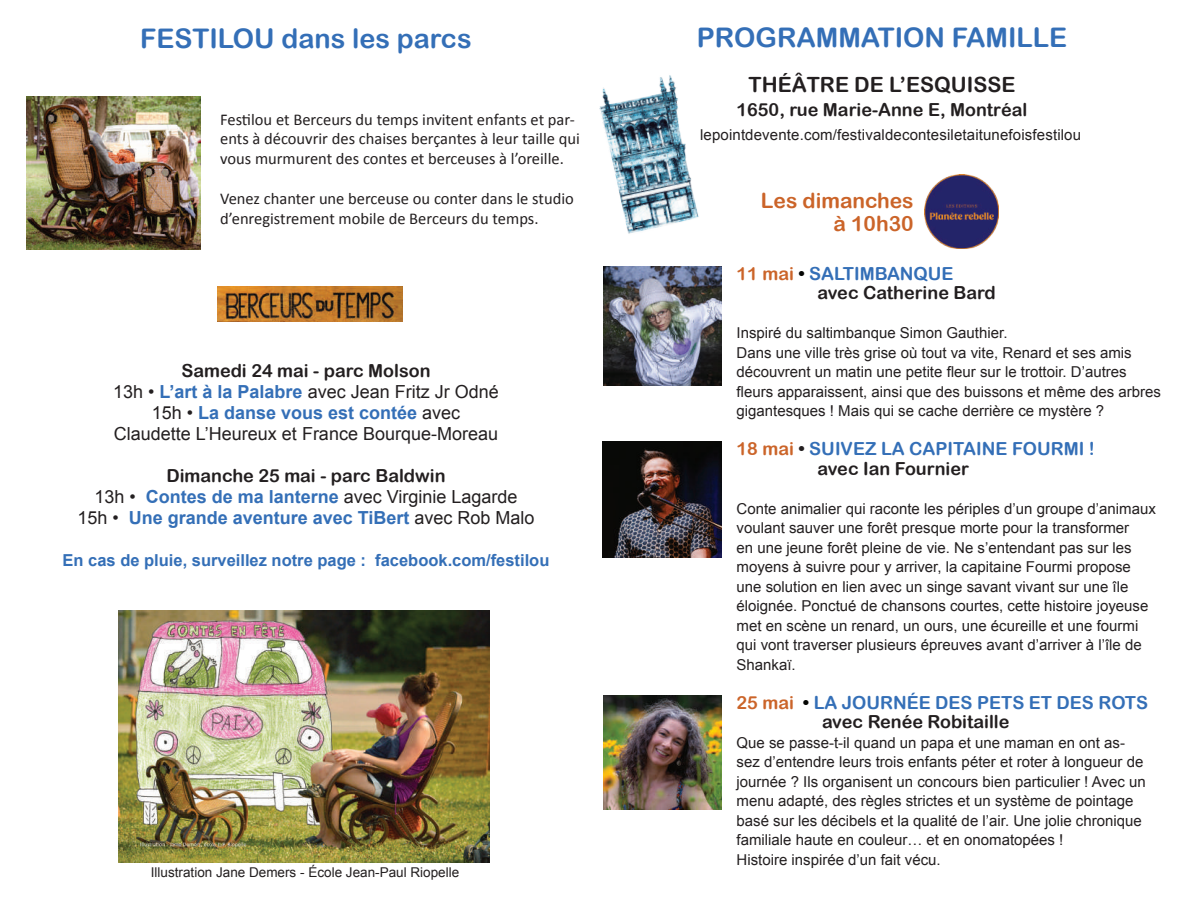
<style>
.page{position:relative;width:1188px;height:918px;background:#fff}
.page>*{position:absolute;margin:0;border:0;box-sizing:border-box;transform-origin:0 0}
.t1{font:27px "Arial Rounded MT Bold";color:#346fb7}
.t2{font:21px "Arial Rounded MT Bold";color:#231f20}
.t3{font:21px/22.5px "Arial Rounded MT Bold";color:#cb6429;text-align:right}
.t4{font:18px/19.5px "Arial Rounded MT Bold";color:#231f20}
.t5{font:18px/21px "Arial";color:#231f20;text-align:center}
.t6{font:18px/19.5px "Arial Rounded MT Bold";color:#346fb7}
.t7{font:700 18px/21px "Arial";color:#346fb7;text-align:center}
.t8{font:16.5px/19.8px "Calibri";color:#231f20}
.t9{font:700 16.5px "Arial";color:#346fb7}
.t10{font:15px/19.5px "Arial";color:#231f20}
.t11{font:13.5px "Arial";color:#231f20}
.s1{font-weight:700;color:#346fb7}
.s2{font-weight:400;color:#231f20}
.s3{color:#cb6429}
.s4{color:#040503}
.s5{color:#346fb7}
.s6{color:#231f20}
</style>
<div class="page">
<img style="left:599px;top:75px;width:100px;height:159px">
<img style="left:27px;top:97px;width:174px;height:152px">
<img style="left:924px;top:175px;width:75px;height:74px">
<img style="left:119px;top:610px;width:370px;height:252px">
<img style="left:603px;top:266px;width:119px;height:119px">
<img style="left:603px;top:441px;width:118px;height:117px">
<img style="left:603px;top:696px;width:119px;height:113px">
<img style="left:217px;top:286px;width:186px;height:36px">
<h1 class="t1" style="left:140px;top:23px;width:333px">FESTILOU dans les parcs</h1>
<h1 class="t1" style="left:697px;top:21px;width:372px">PROGRAMMATION FAMILLE</h1>
<h2 class="t2" style="left:749px;top:72px;width:268px">THÉÂTRE DE L’ESQUISSE</h2>
<p class="t4" style="left:737px;top:99px;width:292px">1650, rue Marie-Anne E, Montréal</p>
<p class="t10" style="left:700px;top:125px;width:383px">lepointdevente.com/festivaldecontesiletaitunefoisfestilou</p>
<p class="t8" style="left:220px;top:109px;width:361px">Festilou et Berceurs du temps invitent enfants et par&shy;ents à découvrir des chaises berçantes à leur taille qui vous murmurent des contes et berceuses à l’oreille.</p>
<p class="t8" style="left:220px;top:189px;width:355px">Venez chanter une berceuse ou conter dans le studio d’enregistrement mobile de Berceurs du temps.</p>
<h2 class="t3" style="left:761px;top:189px;width:154px">Les dimanches à 10h30</h2>
<p class="t4" style="left:181px;top:361px;width:251px">Samedi 24 mai - parc Molson</p>
<p class="t5" style="left:113px;top:382px;width:387px">13h • <span class="s1">L’art à la Palabre</span> avec Jean Fritz Jr Odné<br>15h • <span class="s1">La danse vous est contée</span> avec<br>Claudette L’Heureux et France Bourque-Moreau</p>
<p class="t4" style="left:166px;top:466px;width:281px">Dimanche 25 mai - parc Baldwin</p>
<p class="t7" style="left:77px;top:487px;width:459px"><span class="s2">13h •</span> Contes de ma lanterne <span class="s2">avec Virginie Lagarde<br>15h •</span> Une grande aventure avec TiBert <span class="s2">avec Rob Malo</span></p>
<p class="t9" style="left:63px;top:550px;width:488px">En cas de pluie, surveillez notre page : facebook.com/festilou</p>
<p class="t11" style="left:151px;top:864px;width:310px">Illustration Jane Demers - École Jean-Paul Riopelle</p>
<p class="t4" style="left:818px;top:263px;width:180px;text-indent:-81px"><span class="s3">11 mai</span> <span class="s4">•</span> <span class="s5">SALTIMBANQUE </span>avec Catherine Bard</p>
<p class="t10" style="left:737px;top:323px;width:426px">Inspiré du saltimbanque Simon Gauthier.<br>Dans une ville très grise où tout va vite, Renard et ses amis découvrent un matin une petite fleur sur le trottoir. D’autres fleurs apparaissent, ainsi que des buissons et même des arbres gigantesques ! Mais qui se cache derrière ce mystère ?</p>
<p class="t6" style="left:818px;top:439px;width:279px;text-indent:-81px"><span class="s3">18 mai</span> <span class="s6">•</span> SUIVEZ LA CAPITAINE FOURMI ! <span class="s6">avec Ian Fournier</span></p>
<p class="t10" style="left:737px;top:499px;width:421px">Conte animalier qui raconte les périples d’un groupe d’animaux voulant sauver une forêt presque morte pour la transformer<br>en une jeune forêt pleine de vie. Ne s’entendant pas sur les moyens à suivre pour y arriver, la capitaine Fourmi propose une solution en lien avec un singe savant vivant sur une île éloignée. Ponctué de chansons courtes, cette histoire joyeuse met en scène un renard, un ours, une écureille et une fourmi qui vont traverser plusieurs épreuves avant d’arriver à l’île de Shankaï.</p>
<p class="t6" style="left:822px;top:692px;width:328px;text-indent:-86px"><span class="s3">25 mai</span> <span class="s4">•</span> LA JOURNÉE DES PETS ET DES ROTS <span class="s6">avec Renée Robitaille</span></p>
<p class="t10" style="left:737px;top:733px;width:411px">Que se passe-t-il quand un papa et une maman en ont as&shy;sez d’entendre leurs trois enfants péter et roter à longueur de journée ? Ils organisent un concours bien particulier ! Avec un menu adapté, des règles strictes et un système de pointage basé sur les décibels et la qualité de l’air. Une jolie chronique familiale haute en couleur… et en onomatopées !<br>Histoire inspirée d’un fait vécu.</p>
</div>
